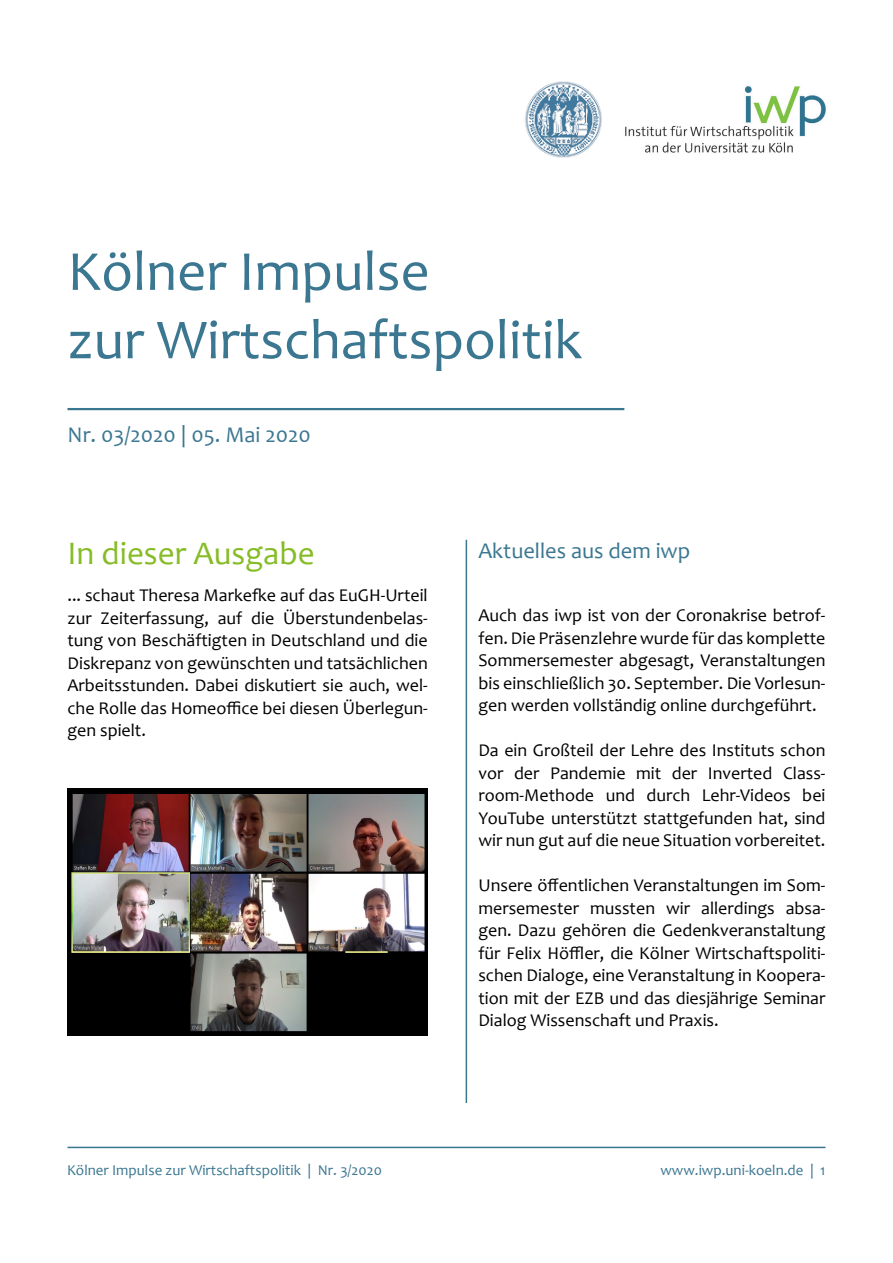
<style>
.page{position:relative;width:893px;height:1263px;background:#fff}
.page>*{position:absolute;margin:0;border:0;box-sizing:border-box;transform-origin:0 0}
.t1{font:57px "Candara";color:#3b7791}
.t2{font:33px "Candara";color:#86bc25}
.t3{font:22.5px "Candara";color:#3b7791}
.t4{font:18px/22.5px "Candara";color:#000;text-align:justify}
.t5{font:15px "Candara";color:#3b7791}
</style>
<div class="page">
<hr style="left:68px;top:1147px;width:757px;height:1px;background:#3b7791">
<hr style="left:68px;top:408px;width:556px;height:2px;background:#3b7791">
<img style="left:525px;top:81px;width:77px;height:77px">
<img style="left:625px;top:86px;width:201px;height:67px">
<hr style="left:466px;top:540px;width:1px;height:563px;background:#3b7791">
<img style="left:68px;top:789px;width:360px;height:247px">
<p class="t1" style="left:68px;top:236px;width:364px">Kölner Impulse</p>
<p class="t1" style="left:68px;top:304px;width:516px">zur Wirtschaftspolitik</p>
<p class="t3" style="left:68px;top:421px;width:245px">Nr. 03/2020 | 05. Mai 2020</p>
<p class="t2" style="left:68px;top:532px;width:249px">In dieser Ausgabe</p>
<p class="t4" style="left:68px;top:584px;width:362px">... schaut Theresa Markefke auf das EuGH-Urteil zur Zeiterfassung, auf die Überstundenbelas&shy;tung von Beschäftigten in Deutschland und die Diskrepanz von gewünschten und tatsächlichen Arbeitsstunden. Dabei diskutiert sie auch, wel&shy;che Rolle das Homeoffice bei diesen Überlegun&shy;gen spielt.</p>
<p class="t3" style="left:478px;top:537px;width:213px">Aktuelles aus dem iwp</p>
<p class="t4" style="left:478px;top:604px;width:349px">Auch das iwp ist von der Coronakrise betrof&shy;fen. Die Präsenzlehre wurde für das komplette Sommersemester abgesagt, Veranstaltungen bis einschließlich 30. September. Die Vorlesun&shy;gen werden vollständig online durchgeführt.</p>
<p class="t4" style="left:478px;top:739px;width:349px">Da ein Großteil der Lehre des Instituts schon vor der Pandemie mit der Inverted Class&shy;room-Methode und durch Lehr-Videos bei YouTube unterstützt stattgefunden hat, sind wir nun gut auf die neue Situation vorbereitet.</p>
<p class="t4" style="left:478px;top:874px;width:349px">Unsere öffentlichen Veranstaltungen im Som&shy;mersemester mussten wir allerdings absa&shy;gen. Dazu gehören die Gedenkveranstaltung für Felix Höffler, die Kölner Wirtschaftspoliti&shy;schen Dialoge, eine Veranstaltung in Koopera&shy;tion mit der EZB und das diesjährige Seminar Dialog Wissenschaft und Praxis.</p>
<p class="t5" style="left:67px;top:1161px;width:316px">Kölner Impulse zur Wirtschaftspolitik | Nr. 3/2020</p>
<p class="t5" style="left:660px;top:1161px;width:167px">www.iwp.uni-koeln.de | 1</p>
</div>
